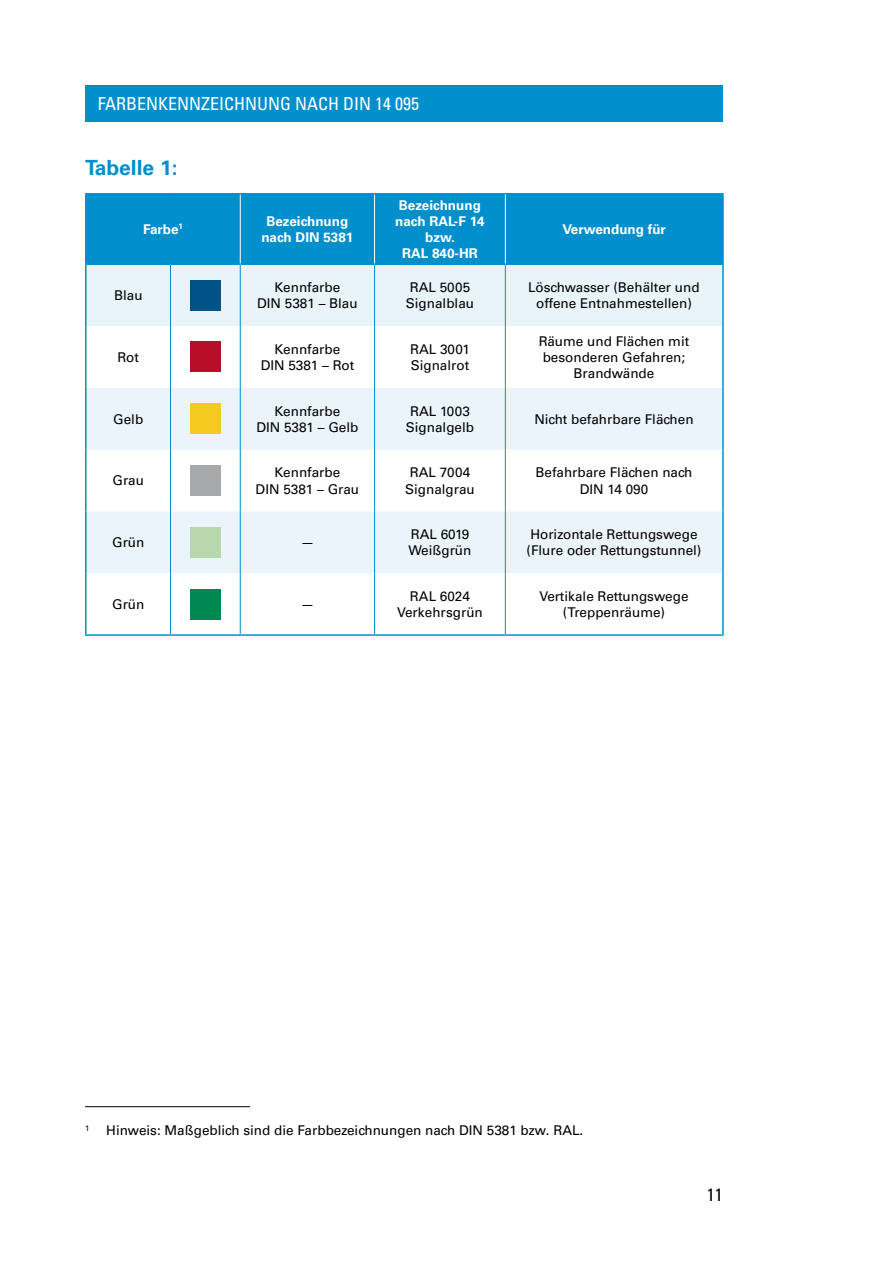
<style>
.page{position:relative;width:893px;height:1263px;background:#fff}
.page>*{position:absolute;margin:0;border:0;box-sizing:border-box;transform-origin:0 0}
.t1{font:700 21px "Univers LT Pro 65";color:#008fcd}
.t2{font:condensed 18px "Univers LT Pro";color:#fff}
.t3{font:condensed 18px "Univers LT Pro";color:#000}
.t4{font:13.5px/16.2px "Univers LT Pro 55 Roman";color:#000;text-align:center}
.t5{font:700 13.5px/16.2px "Univers LT Pro 65";color:#fff;text-align:center}
.t6{font:7.8px "Univers LT Pro 55 Roman";color:#000}
</style>
<div class="page">
<hr style="left:85px;top:1106px;width:165px;height:1px;background:#000">
<svg style="left:87px;top:195px;width:635px;height:131px;background:#6cbee2"></svg>
<svg style="left:87px;top:388px;width:635px;height:185px;fill:#ebf4fa"></svg>
<hr style="left:85px;top:193px;width:85px;height:2px;background:#008fcd">
<hr style="left:85px;top:195px;width:2px;height:68px;background:#008fcd">
<hr style="left:170px;top:193px;width:70px;height:2px;background:#008fcd">
<hr style="left:240px;top:193px;width:135px;height:2px;background:#008fcd">
<hr style="left:375px;top:193px;width:130px;height:2px;background:#008fcd">
<hr style="left:505px;top:193px;width:219px;height:2px;background:#008fcd">
<hr style="left:722px;top:195px;width:2px;height:68px;background:#008fcd">
<hr style="left:85px;top:263px;width:85px;height:2px;background:#008fcd">
<hr style="left:170px;top:263px;width:70px;height:2px;background:#008fcd">
<hr style="left:240px;top:263px;width:135px;height:2px;background:#008fcd">
<hr style="left:375px;top:263px;width:130px;height:2px;background:#008fcd">
<hr style="left:505px;top:263px;width:219px;height:2px;background:#008fcd">
<hr style="left:85px;top:265px;width:2px;height:61px;background:#008fcd">
<hr style="left:722px;top:265px;width:2px;height:61px;background:#008fcd">
<hr style="left:85px;top:326px;width:2px;height:62px;background:#008fcd">
<hr style="left:722px;top:326px;width:2px;height:62px;background:#008fcd">
<hr style="left:85px;top:388px;width:2px;height:62px;background:#008fcd">
<hr style="left:722px;top:388px;width:2px;height:62px;background:#008fcd">
<hr style="left:85px;top:450px;width:2px;height:61px;background:#008fcd">
<hr style="left:722px;top:450px;width:2px;height:61px;background:#008fcd">
<hr style="left:85px;top:511px;width:2px;height:62px;background:#008fcd">
<hr style="left:722px;top:511px;width:2px;height:62px;background:#008fcd">
<hr style="left:85px;top:573px;width:2px;height:61px;background:#008fcd">
<hr style="left:722px;top:573px;width:2px;height:61px;background:#008fcd">
<hr style="left:85px;top:634px;width:85px;height:2px;background:#008fcd">
<hr style="left:170px;top:634px;width:70px;height:2px;background:#008fcd">
<hr style="left:240px;top:634px;width:135px;height:2px;background:#008fcd">
<hr style="left:375px;top:634px;width:130px;height:2px;background:#008fcd">
<hr style="left:505px;top:634px;width:219px;height:2px;background:#008fcd">
<hr style="left:240px;top:195px;width:1px;height:68px;background:#fff">
<hr style="left:374px;top:195px;width:1px;height:68px;background:#fff">
<hr style="left:505px;top:195px;width:1px;height:68px;background:#fff">
<hr style="left:170px;top:265px;width:1px;height:61px;background:#008fcd">
<hr style="left:240px;top:265px;width:1px;height:61px;background:#008fcd">
<hr style="left:374px;top:265px;width:1px;height:61px;background:#008fcd">
<hr style="left:505px;top:265px;width:1px;height:61px;background:#008fcd">
<hr style="left:170px;top:326px;width:1px;height:62px;background:#008fcd">
<hr style="left:240px;top:326px;width:1px;height:62px;background:#008fcd">
<hr style="left:374px;top:326px;width:1px;height:62px;background:#008fcd">
<hr style="left:505px;top:326px;width:1px;height:62px;background:#008fcd">
<hr style="left:170px;top:388px;width:1px;height:62px;background:#008fcd">
<hr style="left:240px;top:388px;width:1px;height:62px;background:#008fcd">
<hr style="left:374px;top:388px;width:1px;height:62px;background:#008fcd">
<hr style="left:505px;top:388px;width:1px;height:62px;background:#008fcd">
<hr style="left:170px;top:450px;width:1px;height:61px;background:#008fcd">
<hr style="left:240px;top:450px;width:1px;height:61px;background:#008fcd">
<hr style="left:374px;top:450px;width:1px;height:61px;background:#008fcd">
<hr style="left:505px;top:450px;width:1px;height:61px;background:#008fcd">
<hr style="left:170px;top:511px;width:1px;height:62px;background:#008fcd">
<hr style="left:240px;top:511px;width:1px;height:62px;background:#008fcd">
<hr style="left:374px;top:511px;width:1px;height:62px;background:#008fcd">
<hr style="left:505px;top:511px;width:1px;height:62px;background:#008fcd">
<hr style="left:170px;top:573px;width:1px;height:61px;background:#008fcd">
<hr style="left:240px;top:573px;width:1px;height:61px;background:#008fcd">
<hr style="left:374px;top:573px;width:1px;height:61px;background:#008fcd">
<hr style="left:505px;top:573px;width:1px;height:61px;background:#008fcd">
<div style="left:190px;top:280px;width:31px;height:31px;background:#005286"></div>
<div style="left:190px;top:342px;width:31px;height:30px;background:#b70f27"></div>
<div style="left:190px;top:403px;width:31px;height:31px;background:#f5ca1f"></div>
<div style="left:190px;top:465px;width:31px;height:31px;background:#a7a8aa"></div>
<div style="left:190px;top:527px;width:31px;height:30px;background:#b7d8ad"></div>
<div style="left:190px;top:589px;width:31px;height:30px;background:#008852"></div>
<div style="left:85px;top:85px;width:638px;height:36px;background:#008fcd"></div>
<h2 class="t2" style="left:98px;top:92px;width:323px">FARBENKENNZEICHNUNG NACH DIN 14 095</h2>
<h1 class="t1" style="left:85px;top:153px;width:94px">Tabelle 1:</h1>
<p class="t5" style="left:143px;top:220px;width:41px">Farbe<sup>1</sup></p>
<p class="t5" style="left:261px;top:212px;width:94px">Bezeichnung nach DIN 5381</p>
<p class="t5" style="left:395px;top:196px;width:91px">Bezeichnung nach RAL-F 14 bzw.<br>RAL 840-HR</p>
<p class="t5" style="left:562px;top:220px;width:105px">Verwendung für</p>
<p class="t4" style="left:114px;top:287px;width:30px">Blau</p>
<p class="t4" style="left:257px;top:279px;width:102px">Kennfarbe<br>DIN 5381 – Blau</p>
<p class="t4" style="left:406px;top:279px;width:70px;text-align:left">RAL 5005<br>Signalblau</p>
<p class="t4" style="left:528px;top:279px;width:173px">Löschwasser (Behälter und offene Entnahmestellen)</p>
<p class="t4" style="left:118px;top:348px;width:23px">Rot</p>
<p class="t4" style="left:261px;top:340px;width:95px">Kennfarbe<br>DIN 5381 – Rot</p>
<p class="t4" style="left:410px;top:340px;width:61px;text-align:left">RAL 3001<br>Signalrot</p>
<p class="t4" style="left:539px;top:332px;width:152px">Räume und Flächen mit besonderen Gefahren;<br>Brandwände</p>
<p class="t4" style="left:113px;top:410px;width:32px">Gelb</p>
<p class="t4" style="left:256px;top:402px;width:104px">Kennfarbe<br>DIN 5381 – Gelb</p>
<p class="t4" style="left:406px;top:402px;width:70px">RAL 1003<br>Signalgelb</p>
<p class="t4" style="left:534px;top:410px;width:161px">Nicht befahrbare Flächen</p>
<p class="t4" style="left:113px;top:472px;width:33px">Grau</p>
<p class="t4" style="left:256px;top:464px;width:105px">Kennfarbe<br>DIN 5381 – Grau</p>
<p class="t4" style="left:405px;top:464px;width:71px">RAL 7004<br>Signalgrau</p>
<p class="t4" style="left:535px;top:464px;width:158px">Befahrbare Flächen nach<br>DIN 14 090</p>
<p class="t4" style="left:112px;top:534px;width:34px">Grün</p>
<p class="t4" style="left:301px;top:534px;width:15px">—</p>
<p class="t4" style="left:112px;top:595px;width:34px">Grün</p>
<p class="t4" style="left:301px;top:595px;width:15px">—</p>
<p class="t4" style="left:408px;top:526px;width:65px;text-align:left">RAL 6019<br>Weißgrün</p>
<p class="t4" style="left:526px;top:526px;width:176px;text-align:left">Horizontale Rettungswege (Flure oder Rettungstunnel)</p>
<p class="t4" style="left:397px;top:587px;width:87px">RAL 6024<br>Verkehrsgrün</p>
<p class="t4" style="left:539px;top:587px;width:151px">Vertikale Rettungswege (Treppenräume)</p>
<p class="t6" style="left:85px;top:1123px;width:6px">1</p>
<p class="t4" style="left:106px;top:1122px;width:478px">Hinweis: Maßgeblich sind die Farbbezeichnungen nach DIN 5381 bzw. RAL.</p>
<h2 class="t3" style="left:707px;top:1183px;width:17px">11</h2>
</div>
